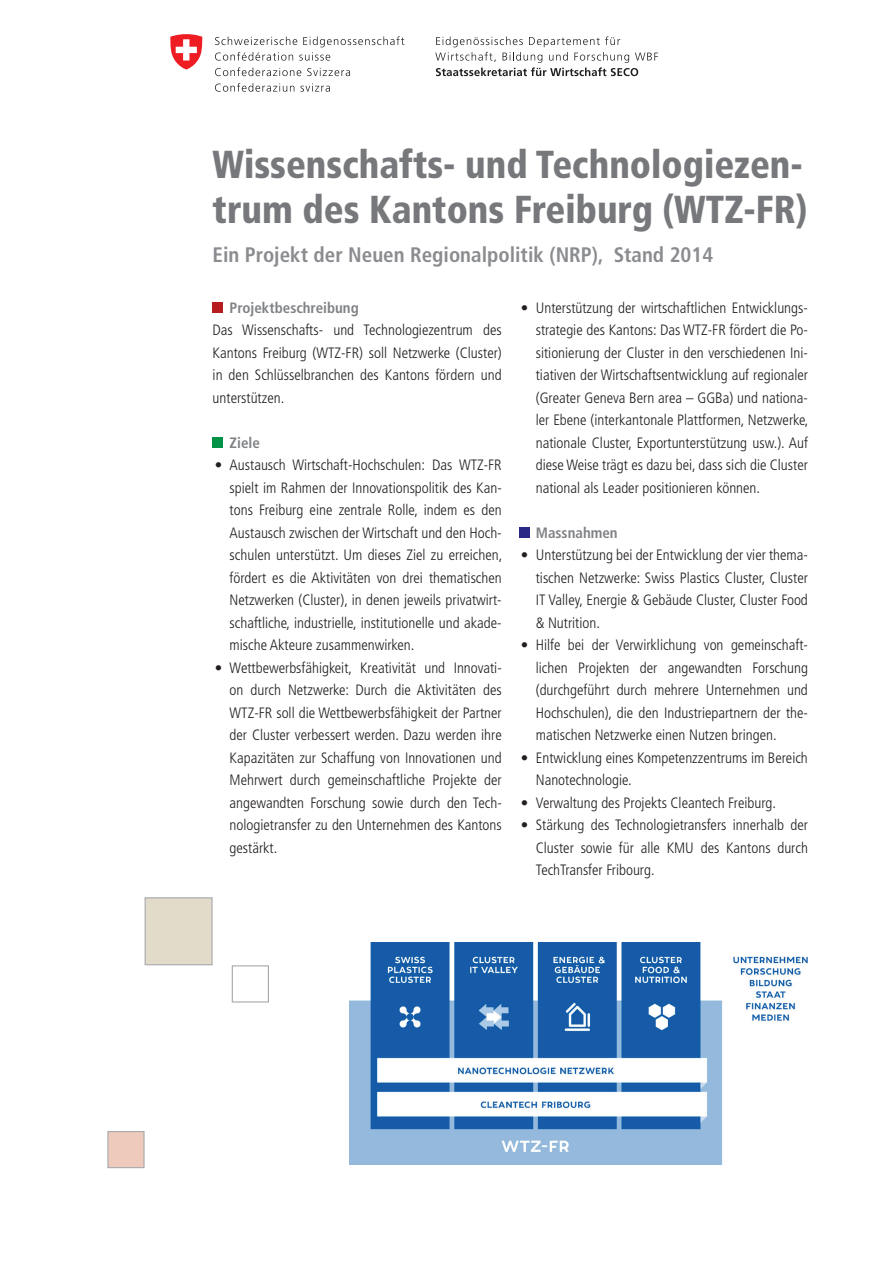
<style>
.page{position:relative;width:893px;height:1263px;background:#fff}
.page>*{position:absolute;margin:0;border:0;box-sizing:border-box;transform-origin:0 0}
.t1{font:900 condensed 39px/45px "Frutiger LT Std";color:#76787b;scale:.95 1}
.t2{font:700 condensed 21px "Frutiger LT Std";color:#8a8c8f}
.t3{font:300 condensed 15px/22.5px "Frutiger LT Std";color:#231f20;text-align:justify}
.t4{font:700 condensed 15px "Frutiger LT Std";color:#808285}
</style>
<div class="page">
<div style="left:213px;top:302px;width:10px;height:11px;background:#b61c20"></div>
<div style="left:213px;top:437px;width:10px;height:11px;background:#009247"></div>
<div style="left:519px;top:527px;width:10px;height:11px;background:#2a2a86"></div>
<div style="left:145px;top:897px;width:68px;height:68px;background:#e3dbc9;border:1px solid #a8a9ad"></div>
<div style="left:107px;top:1131px;width:38px;height:37px;background:#edcabc;border:1px solid #a8a9ad"></div>
<div style="left:232px;top:965px;width:37px;height:37px;border:1px solid #a8a9ad"></div>
<img style="left:350px;top:943px;width:458px;height:221px">
<svg style="left:170px;top:34px;width:488px;height:58px"></svg>
<h1 class="t1" style="left:213px;top:142px;width:628px">Wissenschafts- und Technologiezen&shy;trum des Kantons Freiburg (WTZ-FR)</h1>
<h2 class="t2" style="left:213px;top:242px;width:502px">Ein Projekt der Neuen Regionalpolitik (NRP), Stand 2014</h2>
<p class="t4" style="left:230px;top:299px;width:131px">Projektbeschreibung</p>
<p class="t3" style="left:213px;top:319px;width:291px">Das Wissenschafts- und Technologiezentrum des Kantons Freiburg (WTZ-FR) soll Netzwerke (Cluster) in den Schlüsselbranchen des Kantons fördern und unterstützen.</p>
<p class="t4" style="left:230px;top:434px;width:32px">Ziele</p>
<p class="t3" style="left:230px;top:454px;width:274px;text-indent:-15px">• Austausch Wirtschaft-Hochschulen: Das WTZ-FR spielt im Rahmen der Innovationspolitik des Kan&shy;tons Freiburg eine zentrale Rolle, indem es den Austausch zwischen der Wirtschaft und den Hoch&shy;schulen unterstützt. Um dieses Ziel zu erreichen, fördert es die Aktivitäten von drei thematischen Netzwerken (Cluster), in denen jeweils privatwirt&shy;schaftliche, industrielle, institutionelle und akade&shy;mische Akteure zusammenwirken.</p>
<p class="t3" style="left:230px;top:656px;width:274px;text-indent:-15px">• Wettbewerbsfähigkeit, Kreativität und Innovati&shy;on durch Netzwerke: Durch die Aktivitäten des WTZ-FR soll die Wettbewerbsfähigkeit der Partner der Cluster verbessert werden. Dazu werden ihre Kapazitäten zur Schaffung von Innovationen und Mehrwert durch gemeinschaftliche Projekte der angewandten Forschung sowie durch den Tech&shy;nologietransfer zu den Unternehmen des Kantons gestärkt.</p>
<p class="t3" style="left:536px;top:296px;width:274px;text-indent:-15px">• Unterstützung der wirtschaftlichen Entwicklungs&shy;strategie des Kantons: Das WTZ-FR fördert die Po&shy;sitionierung der Cluster in den verschiedenen Ini&shy;tiativen der Wirtschaftsentwicklung auf regionaler (Greater Geneva Bern area – GGBa) und nationa&shy;ler Ebene (interkantonale Plattformen, Netzwerke, nationale Cluster, Exportunterstützung usw.). Auf diese Weise trägt es dazu bei, dass sich die Cluster national als Leader positionieren können.</p>
<p class="t4" style="left:536px;top:524px;width:83px">Massnahmen</p>
<p class="t3" style="left:536px;top:544px;width:274px;text-indent:-15px">• Unterstützung bei der Entwicklung der vier thema&shy;tischen Netzwerke: Swiss Plastics Cluster, Cluster IT Valley, Energie &amp; Gebäude Cluster, Cluster Food &amp; Nutrition.</p>
<p class="t3" style="left:536px;top:634px;width:274px;text-indent:-15px">• Hilfe bei der Verwirklichung von gemeinschaft&shy;lichen Projekten der angewandten Forschung (durchgeführt durch mehrere Unternehmen und Hochschulen), die den Industriepartnern der the&shy;matischen Netzwerke einen Nutzen bringen.</p>
<p class="t3" style="left:536px;top:746px;width:274px;text-indent:-15px">• Entwicklung eines Kompetenzzentrums im Bereich<br>Nanotechnologie.</p>
<p class="t3" style="left:521px;top:791px;width:257px">• Verwaltung des Projekts Cleantech Freiburg.</p>
<p class="t3" style="left:536px;top:814px;width:274px;text-indent:-15px">• Stärkung des Technologietransfers innerhalb der Cluster sowie für alle KMU des Kantons durch TechTransfer Fribourg.</p>
</div>
